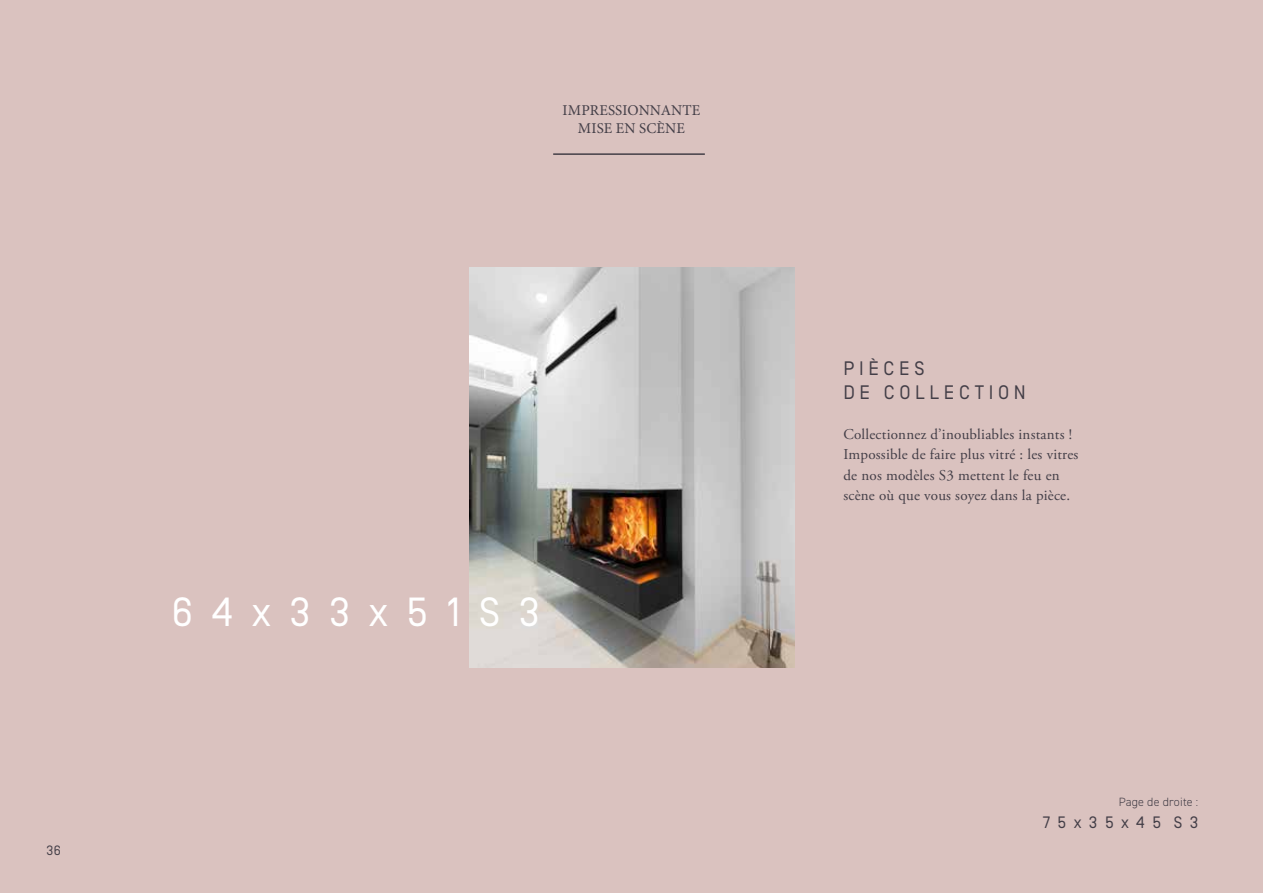
<style>
.page{position:relative;width:1263px;height:893px;background:#dac2bf}
.page>*{position:absolute;margin:0;border:0;box-sizing:border-box;transform-origin:0 0}
.t1{font:40.65px "Simplon Norm";letter-spacing:.455em;color:#fff}
.t2{font:19.5px/23.4px "Simplon Norm";letter-spacing:.24em;color:#433e47}
.t3{font:16.5px "Simplon Norm";letter-spacing:.45em;color:#433e47}
.t4{font:15px/20.2px "Adobe Garamond Pro";letter-spacing:.015em;color:#433e47}
.t5{font:15px/18px "Minion Pro";letter-spacing:.01em;color:#433e47;text-align:center}
.t6{font:13.5px "Simplon Norm";color:#433e47}
.t7{font:300 12px "DIN2014";letter-spacing:.015em;color:#433e47}
</style>
<div class="page">
<img style="left:470px;top:268px;width:325px;height:400px">
<hr style="left:553px;top:153px;width:152px;height:2px;background:#433e47">
<p class="t5" style="left:563px;top:101px;width:139px">IMPRESSIONNANTE<br>MISE EN SCÈNE</p>
<p class="t6" style="left:47px;top:843px;width:16px">36</p>
<h1 class="t1" style="left:172px;top:591px;width:370px">64x33x51S3</h1>
<h2 class="t2" style="left:843px;top:357px;width:184px">PIÈCES<br>DE COLLECTION</h2>
<p class="t4" style="left:843px;top:425px;width:236px">Collectionnez d’inoubliables instants !<br>Impossible de faire plus vitré : les vitres de nos modèles S3 mettent le feu en scène où que vous soyez dans la pièce.</p>
<p class="t7" style="left:1119px;top:794px;width:81px">Page de droite :</p>
<p class="t3" style="left:1043px;top:814px;width:157px">75x35x45 S3</p>
</div>
